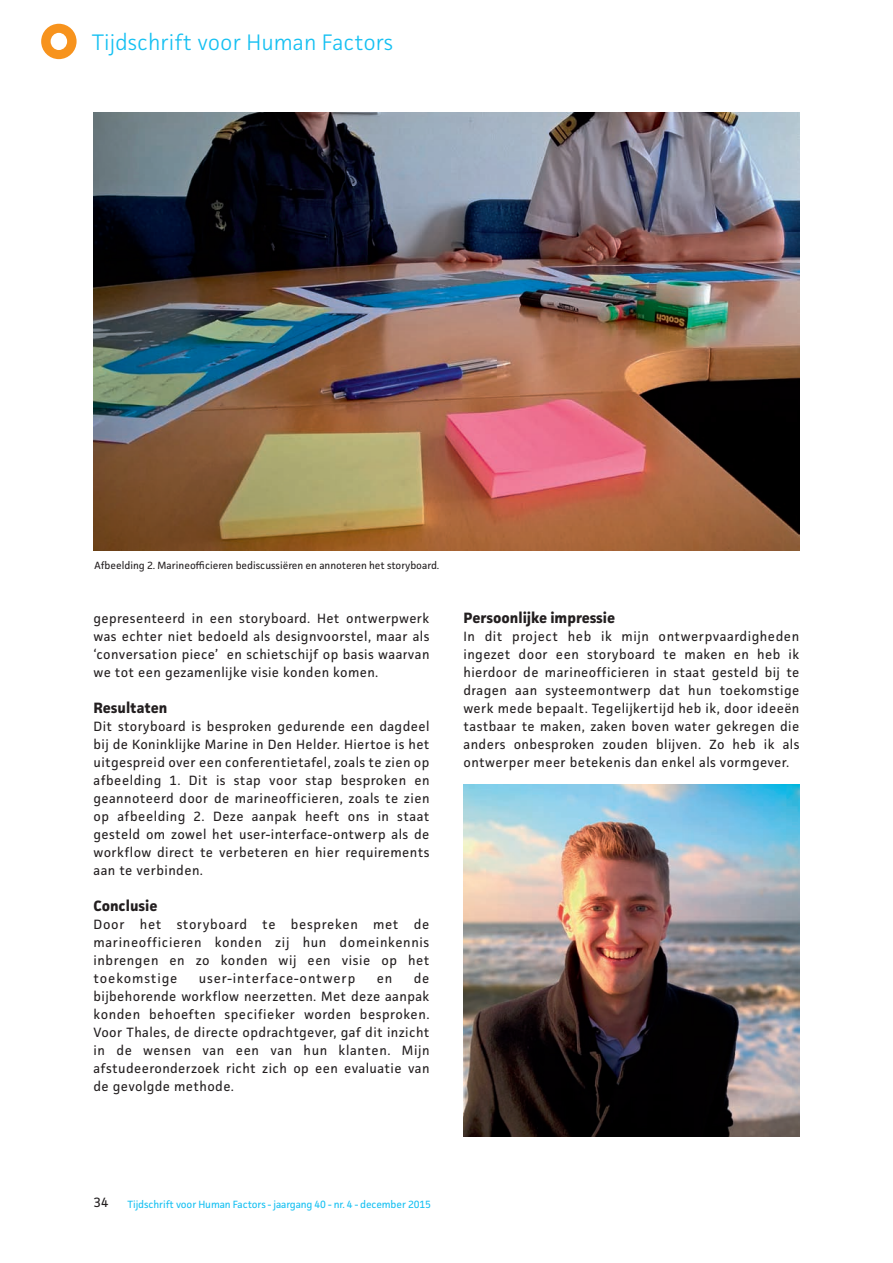
<style>
.page{position:relative;width:893px;height:1263px;background:#fff}
.page>*{position:absolute;margin:0;border:0;box-sizing:border-box;transform-origin:0 0}
.t1{font:300 22.5px "Facit";color:#15c0f2}
.kop1_TvE{font:700 15px "Facit";color:#231f20}
.basistekst_TvE{font:13.5px/18px "Facit";letter-spacing:.03em;color:#231f20;text-align:justify}
.basistekst_TvE-2{font:13.5px "Facit";letter-spacing:.065em;color:#231f20}
.bijschrift_TvE{font:10.5px "Facit";color:#231f20}
.t2{font:10.5px "Facit";letter-spacing:-.01em;color:#15c0f2}
</style>
<div class="page">
<svg style="left:41px;top:24px;width:36px;height:35px"></svg>
<img style="left:94px;top:112px;width:705px;height:439px">
<img style="left:463px;top:785px;width:336px;height:352px">
<h1 class="t1" style="left:92px;top:28px;width:303px">Tijdschrift voor Human Factors</h1>
<p class="bijschrift_TvE" style="left:95px;top:559px;width:346px">Afbeelding 2. Marineofficieren bediscussiëren en annoteren het storyboard.</p>
<p class="basistekst_TvE" style="left:94px;top:609px;width:337px">gepresenteerd in een storyboard. Het ontwerpwerk was echter niet bedoeld als designvoorstel, maar als ‘conversation piece’ en schietschijf op basis waarvan we tot een gezamenlijke visie konden komen.</p>
<p class="kop1_TvE" style="left:94px;top:698px;width:75px">Resultaten</p>
<p class="basistekst_TvE" style="left:94px;top:717px;width:338px">Dit storyboard is besproken gedurende een dagdeel bij de Koninklijke Marine in Den Helder. Hiertoe is het uitgespreid over een conferentietafel, zoals te zien op afbeelding 1. Dit is stap voor stap besproken en geannoteerd door de marineofficieren, zoals te zien op afbeelding 2. Deze aanpak heeft ons in staat gesteld om zowel het user-interface-ontwerp als de workflow direct te verbeteren en hier requirements aan te verbinden.</p>
<p class="kop1_TvE" style="left:94px;top:896px;width:66px">Conclusie</p>
<p class="basistekst_TvE" style="left:94px;top:915px;width:337px">Door het storyboard te bespreken met de marineofficieren konden zij hun domeinkennis inbrengen en zo konden wij een visie op het toekomstige</p>
<p class="basistekst_TvE" style="left:94px;top:969px;width:338px;text-indent:320px">de bijbehorende workflow neerzetten. Met deze aanpak konden behoeften specifieker worden besproken.<br>Voor Thales, de directe opdrachtgever, gaf dit inzicht in de wensen van een van hun klanten. Mijn afstudeeronderzoek richt zich op een evaluatie van de gevolgde methode.</p>
<p class="basistekst_TvE-2" style="left:199px;top:970px;width:158px">user-interface-ontwerp</p>
<p class="basistekst_TvE" style="left:377px;top:969px;width:17px">en</p>
<p class="kop1_TvE" style="left:463px;top:608px;width:153px">Persoonlijke impressie</p>
<p class="basistekst_TvE" style="left:463px;top:627px;width:338px">In dit project heb ik mijn ontwerpvaardigheden ingezet door een storyboard te maken en heb ik hierdoor de marineofficieren in staat gesteld bij te dragen aan systeemontwerp dat hun toekomstige werk mede bepaalt. Tegelijkertijd heb ik, door ideeën tastbaar te maken, zaken boven water gekregen die anders onbesproken zouden blijven. Zo heb ik als ontwerper meer betekenis dan enkel als vormgever.</p>
<p class="basistekst_TvE" style="left:94px;top:1193px;width:16px">34</p>
<p class="t2" style="left:128px;top:1197px;width:305px">Tijdschrift voor Human Factors - jaargang 40 - nr. 4 - december 2015</p>
</div>
